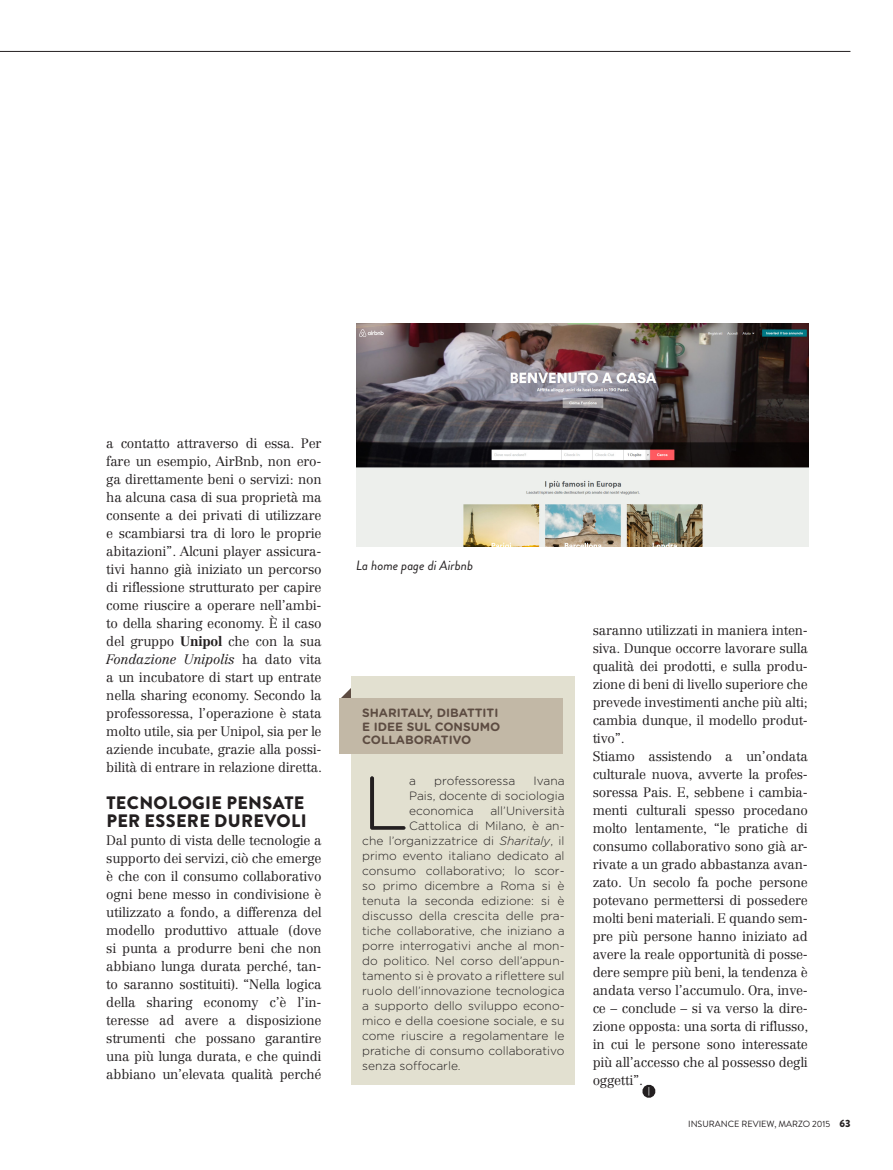
<style>
.page{position:relative;width:893px;height:1170px;background:#fff}
.page>*{position:absolute;margin:0;border:0;box-sizing:border-box;transform-origin:0 0}
.t1{font:300 75.9px "Gotham Rounded";color:#231f20}
.t2{font:900 18px/18px "Brandon Grotesque";letter-spacing:.02em;color:#231f20}
.t3{font:300 13.5px/18px "Centennial LT Std";letter-spacing:-.015em;color:#231f20;text-align:justify}
.t4{font:italic 13.5px "Brandon Grotesque";color:#231f20}
.t5{font:300 12px/15px "Gotham Rounded";color:#231f20;text-align:justify}
.t6{font:700 12px "Gotham Rounded";color:#5d4c42}
.t7{font:9px "Brandon Grotesque";color:#231f20}
.s1{font-weight:700}
.s2{font-style:italic}
.s3{font-weight:900;font-size:10.5px}
</style>
<div class="page">
<hr style="left:0;top:51px;width:850px;height:1px;background:#231f20">
<svg style="left:341px;top:687px;width:11px;height:11px"></svg>
<div style="left:352px;top:676px;width:223px;height:408px;background:#e2e0d0"></div>
<div style="left:339px;top:698px;width:224px;height:55px;background:#c2b8a6"></div>
<img style="left:356px;top:324px;width:452px;height:222px">
<svg style="left:642px;top:1084px;width:13px;height:13px"></svg>
<p class="t3" style="left:106px;top:434px;width:217px">a contatto attraverso di essa. Per fare un esempio, AirBnb, non ero&shy;ga direttamente beni o servizi: non ha alcuna casa di sua proprietà ma consente a dei privati di utilizzare e scambiarsi tra di loro le proprie abitazioni”. Alcuni player assicura&shy;tivi hanno già iniziato un percorso di riflessione strutturato per capire come riuscire a operare nell’ambi&shy;to della sharing economy. È il caso del gruppo <span class="s1">Unipol</span> che con la sua <span class="s2">Fondazione Unipolis</span> ha dato vita a un incubatore di start up entrate nella sharing economy. Secondo la professoressa, l’operazione è stata molto utile, sia per Unipol, sia per le aziende incubate, grazie alla possi&shy;bilità di entrare in relazione diretta.</p>
<p class="t2" style="left:106px;top:793px;width:202px">TECNOLOGIE PENSATE<br>PER ESSERE DUREVOLI</p>
<p class="t3" style="left:106px;top:830px;width:217px">Dal punto di vista delle tecnologie a supporto dei servizi, ciò che emerge è che con il consumo collaborativo ogni bene messo in condivisione è utilizzato a fondo, a differenza del modello produttivo attuale (dove si punta a produrre beni che non abbiano lunga durata perché, tan&shy;to saranno sostituiti). “Nella logica della sharing economy c’è l’in&shy;teresse ad avere a disposizione strumenti che possano garantire una più lunga durata, e che quindi abbiano un’elevata qualità perché</p>
<p class="t4" style="left:356px;top:556px;width:119px">La home page di Airbnb</p>
<p class="t6" style="left:362px;top:704px;width:138px">SHARITALY, DIBATTITI</p>
<p class="t6" style="left:362px;top:717px;width:140px">E IDEE SUL CONSUMO</p>
<p class="t6" style="left:362px;top:731px;width:111px">COLLABORATIVO</p>
<p class="t1" style="left:362px;top:752px;width:48px">L</p>
<p class="t5" style="left:409px;top:772px;width:8px">a</p>
<p class="t5" style="left:434px;top:772px;width:83px">professoressa</p>
<p class="t5" style="left:409px;top:772px;width:157px;text-indent:124px">Ivana Pais, docente di sociologia economica</p>
<p class="t5" style="left:490px;top:802px;width:76px">all’Università</p>
<p class="t5" style="left:409px;top:817px;width:157px">Cattolica di Milano, è an-</p>
<p class="t5" style="left:362px;top:832px;width:204px">che l’organizzatrice di <span class="s2">Sharitaly</span>, il</p>
<p class="t5" style="left:362px;top:847px;width:204px">primo evento italiano dedicato al</p>
<p class="t5" style="left:362px;top:862px;width:204px">consumo collaborativo; lo scor-</p>
<p class="t5" style="left:362px;top:877px;width:204px">so primo dicembre a Roma si è</p>
<p class="t5" style="left:362px;top:892px;width:204px">tenuta la seconda edizione: si è</p>
<p class="t5" style="left:362px;top:907px;width:204px">discusso della crescita delle pra-</p>
<p class="t5" style="left:362px;top:922px;width:204px">tiche collaborative, che iniziano a</p>
<p class="t5" style="left:362px;top:937px;width:204px">porre interrogativi anche al mon-</p>
<p class="t5" style="left:362px;top:952px;width:204px">do politico. Nel corso dell’appun-</p>
<p class="t5" style="left:362px;top:967px;width:204px">tamento si è provato a riflettere sul</p>
<p class="t5" style="left:362px;top:982px;width:204px">ruolo dell’innovazione tecnologica</p>
<p class="t5" style="left:362px;top:997px;width:204px">a supporto dello sviluppo econo-</p>
<p class="t5" style="left:362px;top:1012px;width:204px">mico e della coesione sociale, e su</p>
<p class="t5" style="left:362px;top:1027px;width:204px">come riuscire a regolamentare le</p>
<p class="t5" style="left:362px;top:1042px;width:204px">pratiche di consumo collaborativo</p>
<p class="t5" style="left:362px;top:1057px;width:100px">senza soffocarle.</p>
<p class="t3" style="left:593px;top:621px;width:217px">saranno utilizzati in maniera inten&shy;siva. Dunque occorre lavorare sulla qualità dei prodotti, e sulla produ&shy;zione di beni di livello superiore che prevede investimenti anche più alti; cambia dunque, il modello produt&shy;tivo”.</p>
<p class="t3" style="left:593px;top:747px;width:217px">Stiamo assistendo a un’ondata culturale nuova, avverte la profes&shy;soressa Pais. E, sebbene i cambia&shy;menti culturali spesso procedano molto lentamente, “le pratiche di consumo collaborativo sono già ar&shy;rivate a un grado abbastanza avan&shy;zato. Un secolo fa poche persone potevano permettersi di possedere molti beni materiali. E quando sem&shy;pre più persone hanno iniziato ad avere la reale opportunità di posse&shy;dere sempre più beni, la tendenza è andata verso l’accumulo. Ora, inve&shy;ce – conclude – si va verso la dire&shy;zione opposta: una sorta di riflusso, in cui le persone sono interessate più all’accesso che al possesso degli oggetti”.</p>
<p class="t7" style="left:688px;top:1117px;width:164px">INSURANCE REVIEW, MARZO 2015 <span class="s3">63</span></p>
</div>
